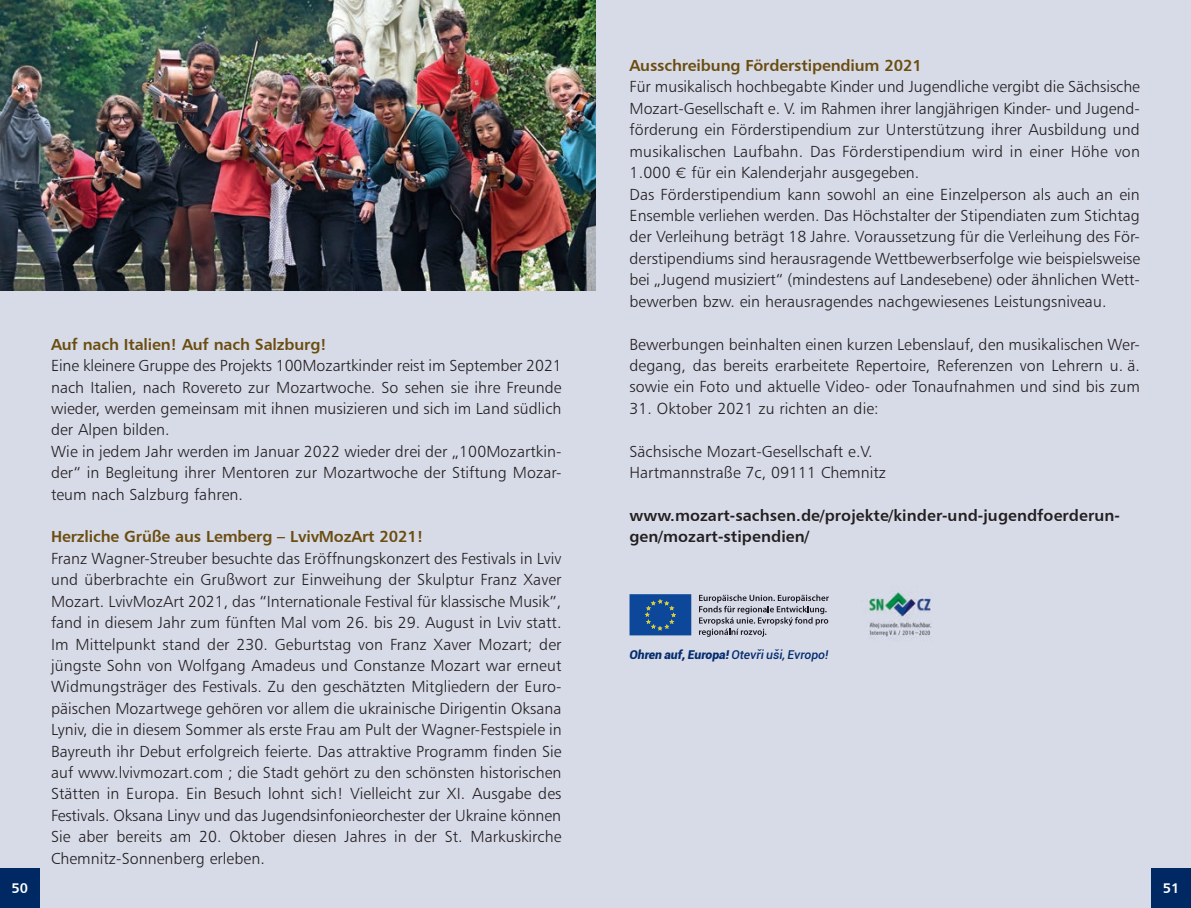
<style>
.page{position:relative;width:1191px;height:908px;background:#fff}
.page>*{position:absolute;margin:0;border:0;box-sizing:border-box;transform-origin:0 0}
.t1{font:16px/21.4px "Humanist 777 BT Light B";letter-spacing:.005em;color:#231f20}
.t2{font:16px "Humanist 777 BT Bold B";letter-spacing:-.01em;color:#6b4d10}
.t3{font:16px/21.4px "Humanist 777 BT Bold B";letter-spacing:.005em;color:#231f20}
.t4{font:14px "Humanist 777 BT Bold B";color:#fff}
.t5{font:italic 500 12.2px "Roboto";color:#052d6f}
.s1{font-family:"Volte"}
.s2{font-weight:900}
</style>
<div class="page">
<div style="left:595px;top:0;width:596px;height:907px;background:#d7dbe8"></div>
<div style="left:0;top:0;width:595px;height:907px;background:#d7dbe8"></div>
<img style="left:0;top:0;width:595px;height:290px">
<svg style="left:699px;top:594px;width:130px;height:42px"></svg>
<svg style="left:629px;top:594px;width:62px;height:41px;background:#195096"></svg>
<img style="left:861px;top:592px;width:71px;height:46px">
<div style="left:1151px;top:867px;width:40px;height:40px;background:#002964"></div>
<div style="left:0;top:867px;width:40px;height:40px;background:#002964"></div>
<p class="t2" style="left:51px;top:334px;width:277px">Auf nach Italien! Auf nach Salzburg!</p>
<p class="t1" style="left:51px;top:354px;width:512px">Eine kleinere Gruppe des Projekts 100Mozartkinder reist im September 2021 nach Italien, nach Rovereto zur Mozartwoche. So sehen sie ihre Freunde wieder, werden gemeinsam mit ihnen musizieren und sich im Land südlich der Alpen bilden.<br>Wie in jedem Jahr werden im Januar 2022 wieder drei der „100Mozartkin&shy;der“ in Begleitung ihrer Mentoren zur Mozartwoche der Stiftung Mozar&shy;teum nach Salzburg fahren.</p>
<p class="t2" style="left:51px;top:526px;width:374px">Herzliche Grüße aus Lemberg – LvivMozArt 2021!</p>
<p class="t1" style="left:51px;top:547px;width:512px;text-align:justify">Franz Wagner-Streuber besuchte das Eröffnungskonzert des Festivals in Lviv und überbrachte ein Grußwort zur Einweihung der Skulptur Franz Xaver Mozart. LvivMozArt 2021, das “Internationale Festival für klassische Musik”, fand in diesem Jahr zum fünften Mal vom 26. bis 29. August in Lviv statt.<br>Im Mittelpunkt stand der 230. Geburtstag von Franz Xaver Mozart; der jüngste Sohn von Wolfgang Amadeus und Constanze Mozart war erneut Widmungsträger des Festivals. Zu den geschätzten Mitgliedern der Euro&shy;päischen Mozartwege gehören vor allem die ukrainische Dirigentin Oksana Lyniv, die in diesem Sommer als erste Frau am Pult der Wagner-Festspiele in Bayreuth ihr Debut erfolgreich feierte. Das attraktive Programm finden Sie auf www.lvivmozart.com ; die Stadt gehört zu den schönsten historischen Stätten in Europa. Ein Besuch lohnt sich! Vielleicht zur XI. Ausgabe des Festivals. Oksana Linyv und das Jugendsinfonieorchester der Ukraine können Sie aber bereits am 20. Oktober diesen Jahres in der St. Markuskirche Chemnitz-Sonnenberg erleben.</p>
<p class="t2" style="left:629px;top:55px;width:294px">Aus schrei bung För der sti pen di um 2021</p>
<p class="t1" style="left:629px;top:76px;width:512px">Für musikalisch hochbegabte Kinder und Jugendliche vergibt die Sächsische Mozart-Gesellschaft e. V. im Rahmen ihrer langjährigen Kinder- und Jugend&shy;förderung ein Förderstipendium zur Unterstützung ihrer Ausbildung und musikalischen Laufbahn. Das För der sti pen di um wird in ei ner Höhe von 1.000 <span class="s1">€</span> für ein Ka len der jahr aus ge ge ben.<br>Das För der sti pen di um kann so wohl an eine Ein zel per son als auch an ein En sem ble ver liehen wer den. Das Höch stal ter der Sti pen dia ten zum Stich tag der Ver lei hung be trägt 18 Jah re. Vo raus set zung für die Ver lei hung des För&shy;der sti pen di ums sind her aus ra gen de Wett be werb ser fol ge wie bei spiels wei se bei „Ju gend mu si ziert“ (mindestens auf Lan des ebe ne) oder ähn li chen Wett&shy;be wer ben bzw. ein her aus ra gen des nach ge wie se nes Lei stungs ni veau.</p>
<p class="t1" style="left:629px;top:333px;width:512px;text-align:justify">Be wer bun gen be in hal ten ei nen kur zen Le bens lauf, den mu si ka li schen Wer&shy;de gang, das be reits er ar bei te te Re per toi re, Re fe ren zen von Leh rern u. ä. so wie ein Foto und aktuelle Vi deo- oder Ton auf nah men und sind bis zum</p>
<p class="t1" style="left:629px;top:397px;width:251px">31. Oktober 2021 zu rich ten an die:</p>
<p class="t1" style="left:629px;top:440px;width:258px">Säch si sche Mo zart-Ge sell schaft e.V.<br>Hart mann stra ße 7c, 09111 Chem nitz</p>
<p class="t3" style="left:629px;top:504px;width:492px">www.mozart-sachsen.de/projekte/kinder-und-jugendfoerderun&shy;gen/mozart-stipendien/</p>
<p class="t5" style="left:629px;top:646px;width:200px"><span class="s2">Ohren auf, Europa!</span> Otevři uši, Evropo!</p>
<p class="t4" style="left:12px;top:879px;width:18px">50</p>
<p class="t4" style="left:1162px;top:879px;width:18px">51</p>
</div>
